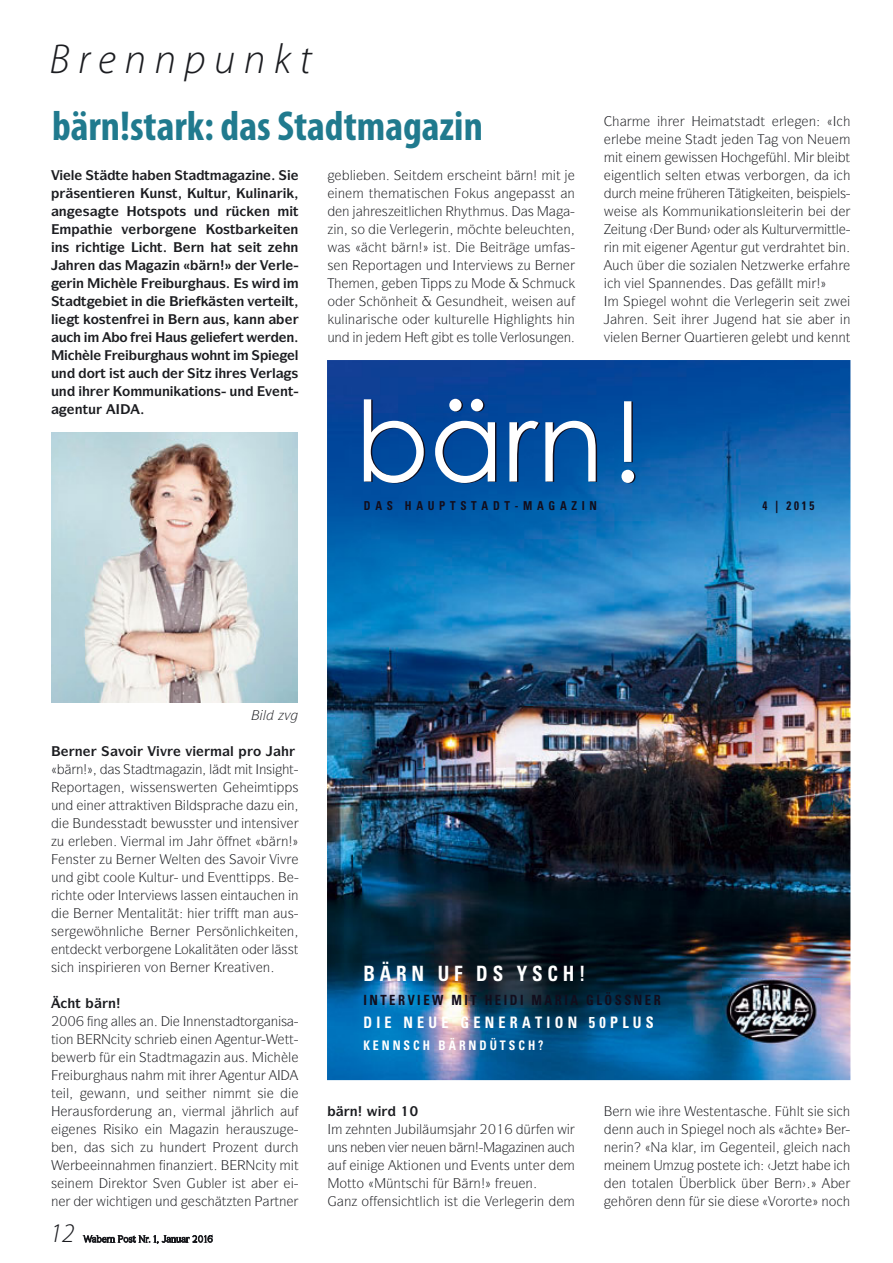
<style>
.page{position:relative;width:893px;height:1263px;background:#fff}
.page>*{position:absolute;margin:0;border:0;box-sizing:border-box;transform-origin:0 0}
.t1{font:111.6px "Century Gothic";color:#fff}
.t2{font:700 condensed 42px "Myriad Pro";color:#207a8e}
.t3{font:italic 300 42px "Myriad Pro";letter-spacing:.2em;color:#1b1c20}
.t4{font:italic 300 27px "Myriad Pro";color:#1b1c20}
.t5{font:700 condensed 21.15px "Univers LT Std";letter-spacing:.25em;color:#fff;scale:.9 1}
.t6{font:700 condensed 15.9px "Univers LT Std";letter-spacing:.3em;color:#fff;scale:.9 1}
.t7{font:700 condensed 14.1px "Univers LT Std";letter-spacing:.2em;color:#120d1c;scale:.9 1}
.t8{font:13.5px "Symbol";color:#1b1c20}
.t9{font:700 13.5px "Symbol";color:#1b1c20}
.t10{font:700 condensed 13.2px "Univers LT Std";letter-spacing:.25em;color:#fff;scale:.9 1}
.t11{font:700 condensed 12.3px "Univers LT Std";letter-spacing:.425em;color:#120d1c;scale:.9 1}
.s1{font-size:109.05px}
</style>
<div class="page">
<img style="left:327px;top:360px;width:523px;height:720px">
<img style="left:722px;top:979px;width:98px;height:65px">
<img style="left:51px;top:432px;width:247px;height:270px">
<svg style="left:83px;top:1235px;width:130px;height:8px"></svg>
<h2 class="t3" style="left:50px;top:34px;width:264px">Brennpunkt</h2>
<h2 class="t2" style="left:52px;top:111px;width:432px">bärn!stark: das Stadtmagazin</h2>
<p class="t8" style="left:691px;top:116px;width:75px">★ ▼▲▼ ▼</p>
<p class="t8" style="left:616px;top:134px;width:5px">●</p>
<p class="t8" style="left:667px;top:134px;width:52px">■ ▼ ▼</p>
<p class="t8" style="left:746px;top:134px;width:59px">■ ❖□■</p>
<p class="t8" style="left:691px;top:152px;width:48px">▲▲ ■ ★□</p>
<p class="t8" style="left:629px;top:170px;width:17px">■▼●</p>
<p class="t8" style="left:665px;top:170px;width:54px">▲●▼■ ▼</p>
<p class="t9" style="left:71px;top:170px;width:52px">● ▼ ▼</p>
<p class="t9" style="left:164px;top:170px;width:48px">■ ▼ ▼</p>
<p class="t9" style="left:255px;top:170px;width:10px">■</p>
<p class="t9" style="left:73px;top:188px;width:30px">▲ ■▼</p>
<p class="t9" style="left:127px;top:188px;width:52px">■ ◆■▲▼</p>
<p class="t9" style="left:197px;top:188px;width:27px">◆●▼◆</p>
<p class="t9" style="left:246px;top:188px;width:25px">◆●■</p>
<p class="t9" style="left:59px;top:206px;width:152px">■ ▲ ▼ ★□▼▲ □▼▲ ◆■</p>
<p class="t9" style="left:215px;top:224px;width:22px">□▲▼</p>
<p class="t9" style="left:197px;top:242px;width:67px">■ ▼ ▲ ▼</p>
<p class="t9" style="left:291px;top:242px;width:10px">■</p>
<p class="t9" style="left:282px;top:260px;width:5px">●</p>
<p class="t9" style="left:76px;top:278px;width:10px">■</p>
<p class="t9" style="left:174px;top:278px;width:76px">◆ ◆▲ ▲</p>
<p class="t9" style="left:216px;top:296px;width:80px">▲▼■ ❖ ▼ ●▼</p>
<p class="t9" style="left:51px;top:314px;width:78px">● ▼ □▲▼ ■</p>
<p class="t9" style="left:157px;top:314px;width:71px">■ ■ ◆▲</p>
<p class="t9" style="left:120px;top:332px;width:70px">□ ★ ◆▲</p>
<p class="t9" style="left:286px;top:332px;width:10px">■</p>
<p class="t9" style="left:137px;top:350px;width:95px">◆ ◆▲ □ ■▼</p>
<p class="t9" style="left:295px;top:350px;width:5px">●</p>
<p class="t9" style="left:87px;top:368px;width:59px">□ ▼ ▲▼ ◆</p>
<p class="t9" style="left:240px;top:368px;width:60px">▲ ● ▲</p>
<p class="t9" style="left:122px;top:386px;width:49px">□ ◆■</p>
<p class="t9" style="left:189px;top:386px;width:58px">▼ □■▲ ◆■</p>
<p class="t9" style="left:265px;top:386px;width:30px">❖ ■▼</p>
<p class="t9" style="left:75px;top:404px;width:23px">■▼◆</p>
<p class="t8" style="left:459px;top:170px;width:44px">▲ ■▼</p>
<p class="t8" style="left:442px;top:188px;width:69px">■ □ ◆▲ ■</p>
<p class="t8" style="left:538px;top:188px;width:38px">▲▲▼ ■</p>
<p class="t8" style="left:814px;top:188px;width:34px">▲ ●▲</p>
<p class="t8" style="left:342px;top:206px;width:71px">■ ▲ ▼●</p>
<p class="t8" style="left:337px;top:224px;width:30px">■ ▲□</p>
<p class="t8" style="left:490px;top:224px;width:83px">▼ ●◆ ▼■</p>
<p class="t8" style="left:411px;top:242px;width:37px">■ ▲▼</p>
<p class="t8" style="left:415px;top:260px;width:74px">■ ◆■ ■▼ ❖</p>
<p class="t8" style="left:555px;top:260px;width:9px">■</p>
<p class="t8" style="left:367px;top:278px;width:9px">■</p>
<p class="t8" style="left:410px;top:278px;width:82px">■ ▲ ◆ □</p>
<p class="t8" style="left:452px;top:296px;width:23px">▲◆■</p>
<p class="t8" style="left:499px;top:296px;width:73px">▼ ▲ ■ ◆</p>
<p class="t8" style="left:334px;top:314px;width:44px">◆●■ ▲</p>
<p class="t8" style="left:402px;top:314px;width:102px">□ ◆●▼◆ ●● ★</p>
<p class="t8" style="left:521px;top:314px;width:56px">● ▼▲ ■</p>
<p class="t8" style="left:327px;top:332px;width:37px">◆■ ■</p>
<p class="t8" style="left:449px;top:332px;width:43px">▼ ▲ ▼□●●</p>
<p class="t8" style="left:519px;top:332px;width:54px">●□▲◆■ ■</p>
<p class="t8" style="left:624px;top:206px;width:56px">▲ ●▲ □</p>
<p class="t8" style="left:733px;top:206px;width:72px">▼□■▲● ▼ ■</p>
<p class="t8" style="left:621px;top:224px;width:21px">▼◆■</p>
<p class="t8" style="left:685px;top:224px;width:38px">◆■ □</p>
<p class="t8" style="left:750px;top:224px;width:54px">●▲ ◆●▼◆ ❖</p>
<p class="t8" style="left:827px;top:224px;width:14px">▼▼●</p>
<p class="t8" style="left:669px;top:242px;width:9px">■</p>
<p class="t8" style="left:714px;top:242px;width:57px">■▼◆ ◆▼ ❖</p>
<p class="t8" style="left:808px;top:242px;width:39px">▼ ▼ ■</p>
<p class="t8" style="left:689px;top:260px;width:50px">▲□ ●■</p>
<p class="t8" style="left:671px;top:278px;width:52px">■■■ ▲</p>
<p class="t8" style="left:747px;top:278px;width:48px">▲ ●●▼</p>
<p class="t8" style="left:663px;top:296px;width:46px">● □ ■▼</p>
<p class="t8" style="left:754px;top:296px;width:67px">● ■ ▲▼</p>
<p class="t8" style="left:843px;top:314px;width:9px">■</p>
<p class="t8" style="left:604px;top:332px;width:36px">❖●■</p>
<p class="t8" style="left:662px;top:332px;width:59px">■ ◆ ▼</p>
<p class="t8" style="left:741px;top:332px;width:67px">■ ● ▼ ◆■</p>
<p class="t8" style="left:831px;top:332px;width:21px">■■▼</p>
<h1 class="t1" style="left:355px;top:378px;width:290px">bärn <span class="s1">!</span></h1>
<p class="t11" style="left:364px;top:498px;width:260px">DAS HAUPTSTADT-MAGAZIN</p>
<p class="t11" style="left:763px;top:498px;width:59px">4 | 2015</p>
<p class="t9" style="left:75px;top:746px;width:10px">■</p>
<p class="t8" style="left:76px;top:764px;width:80px">■ ▲ ▼ ▼</p>
<p class="t8" style="left:195px;top:764px;width:101px">■ ●▼ ▼ ■▲ ▼</p>
<p class="t8" style="left:113px;top:782px;width:65px">■ ▲▲ ■▲</p>
<p class="t8" style="left:87px;top:800px;width:40px">■ ▼▼</p>
<p class="t8" style="left:143px;top:800px;width:61px">▼❖■ ●▲</p>
<p class="t8" style="left:81px;top:818px;width:68px">◆■ ▲▲▼ ▼</p>
<p class="t8" style="left:176px;top:818px;width:112px">◆▲▲▼ ◆■ ■▼ ■▲ ❖</p>
<p class="t8" style="left:106px;top:836px;width:9px">■</p>
<p class="t8" style="left:162px;top:836px;width:5px">●</p>
<p class="t8" style="left:281px;top:836px;width:9px">■</p>
<p class="t8" style="left:65px;top:854px;width:20px">■▲▼</p>
<p class="t8" style="left:179px;top:854px;width:24px">●▼ ■</p>
<p class="t8" style="left:219px;top:854px;width:40px">▲ ❖□</p>
<p class="t8" style="left:95px;top:872px;width:34px">▼ □□●</p>
<p class="t8" style="left:147px;top:872px;width:51px">◆●▼◆ ◆■</p>
<p class="t8" style="left:215px;top:872px;width:32px">❖ ■▼▼</p>
<p class="t8" style="left:121px;top:890px;width:32px">■▼ ❖</p>
<p class="t8" style="left:171px;top:890px;width:87px">▲ ●▲▲■ ■▼◆</p>
<p class="t8" style="left:94px;top:908px;width:9px">■</p>
<p class="t8" style="left:137px;top:908px;width:44px">■▼●▼▼</p>
<p class="t8" style="left:262px;top:908px;width:34px">■ ◆▲</p>
<p class="t8" style="left:170px;top:926px;width:9px">■</p>
<p class="t8" style="left:216px;top:926px;width:26px">▲ ■●</p>
<p class="t8" style="left:131px;top:944px;width:120px">□ ■ □ ●▼▼■ □</p>
<p class="t8" style="left:272px;top:944px;width:28px">● ▲▲▼</p>
<p class="t8" style="left:51px;top:962px;width:45px">▲ ■▲</p>
<p class="t8" style="left:133px;top:962px;width:34px">■ ❖□■</p>
<p class="t8" style="left:191px;top:962px;width:9px">■</p>
<p class="t8" style="left:241px;top:962px;width:30px">▼❖■</p>
<p class="t8" style="left:94px;top:1016px;width:62px">■ ●● ▲ ■</p>
<p class="t8" style="left:186px;top:1016px;width:68px">■■ ■▲▼ ▼□</p>
<p class="t8" style="left:51px;top:1034px;width:24px">▼□■</p>
<p class="t8" style="left:238px;top:1034px;width:21px">■▼◆</p>
<p class="t8" style="left:103px;top:1052px;width:70px">✓ ■ ▼ ▼</p>
<p class="t8" style="left:213px;top:1052px;width:33px">■ ◆▲</p>
<p class="t8" style="left:81px;top:1070px;width:59px">◆ ◆▲ ■</p>
<p class="t8" style="left:242px;top:1070px;width:21px">■▼◆</p>
<p class="t8" style="left:111px;top:1088px;width:77px">■■ ◆■ ▲ ▼</p>
<p class="t8" style="left:213px;top:1088px;width:52px">■ ▼ ▲</p>
<p class="t8" style="left:51px;top:1106px;width:56px">★ ◆▲□</p>
<p class="t8" style="left:115px;top:1124px;width:50px">▲ □ ■</p>
<p class="t8" style="left:212px;top:1124px;width:9px">■</p>
<p class="t8" style="left:253px;top:1124px;width:29px">◆▲ ◆</p>
<p class="t8" style="left:66px;top:1142px;width:53px">■ ▲ ▲</p>
<p class="t8" style="left:146px;top:1142px;width:37px">◆ ◆■</p>
<p class="t8" style="left:202px;top:1142px;width:80px">▼ □ ■▼ ◆</p>
<p class="t8" style="left:148px;top:1160px;width:41px">■ ■ ■</p>
<p class="t8" style="left:160px;top:1178px;width:56px">❖■ ◆●</p>
<p class="t8" style="left:51px;top:1196px;width:9px">■</p>
<p class="t8" style="left:123px;top:1196px;width:49px">▼ ■ ◆■</p>
<p class="t8" style="left:195px;top:1196px;width:58px">▲ ▼▼■</p>
<h3 class="t4" style="left:50px;top:1217px;width:26px">12</h3>
<h3 class="t5" style="left:363px;top:962px;width:248px">BÄRN UF DS YSCH!</h3>
<p class="t7" style="left:363px;top:992px;width:332px">INTERVIEW MIT HEIDI MARIA GLÖSSNER</p>
<p class="t6" style="left:363px;top:1013px;width:324px">DIE NEUE GENERATION 50PLUS</p>
<p class="t10" style="left:363px;top:1038px;width:202px">KENNSCH BÄRNDÜTSCH?</p>
<p class="t9" style="left:350px;top:1106px;width:10px">■</p>
<p class="t8" style="left:366px;top:1124px;width:90px">■▼■ ◆ ●◆ ▲</p>
<p class="t8" style="left:327px;top:1142px;width:32px">◆■▲ ■</p>
<p class="t8" style="left:378px;top:1142px;width:70px">■ ❖ ■◆■</p>
<p class="t8" style="left:468px;top:1142px;width:9px">■</p>
<p class="t8" style="left:524px;top:1142px;width:40px">■ ■ ◆</p>
<p class="t8" style="left:403px;top:1160px;width:57px">▼□■ ■ ◆■</p>
<p class="t8" style="left:478px;top:1160px;width:56px">❖ ■▼▲ ◆■▼</p>
<p class="t8" style="left:340px;top:1178px;width:26px">□▼▼□</p>
<p class="t8" style="left:386px;top:1178px;width:27px">✓■▼▲</p>
<p class="t8" style="left:344px;top:1196px;width:55px">■ □ ■▲</p>
<p class="t8" style="left:624px;top:1106px;width:9px">■</p>
<p class="t8" style="left:703px;top:1106px;width:45px">▲▼ ■▼ ▲</p>
<p class="t8" style="left:782px;top:1106px;width:53px">✓ ●▼ ▲ ▲</p>
<p class="t8" style="left:619px;top:1124px;width:34px">■■ ◆</p>
<p class="t8" style="left:671px;top:1124px;width:9px">■</p>
<p class="t8" style="left:721px;top:1124px;width:23px">● ■□</p>
<p class="t8" style="left:678px;top:1142px;width:5px">●</p>
<p class="t8" style="left:750px;top:1142px;width:46px">■▼ ● ●</p>
<p class="t8" style="left:822px;top:1142px;width:9px">■</p>
<p class="t8" style="left:625px;top:1160px;width:9px">■</p>
<p class="t8" style="left:680px;top:1160px;width:56px">◆ □▲▼ ▼</p>
<p class="t8" style="left:619px;top:1178px;width:56px">■ ▼□▼ ● ■</p>
<p class="t8" style="left:795px;top:1178px;width:9px">■</p>
<p class="t8" style="left:645px;top:1196px;width:71px">■ ■■ ✓ ▲</p>
<p class="t8" style="left:746px;top:1196px;width:92px">▲ □□▼ ■□</p>
</div>
